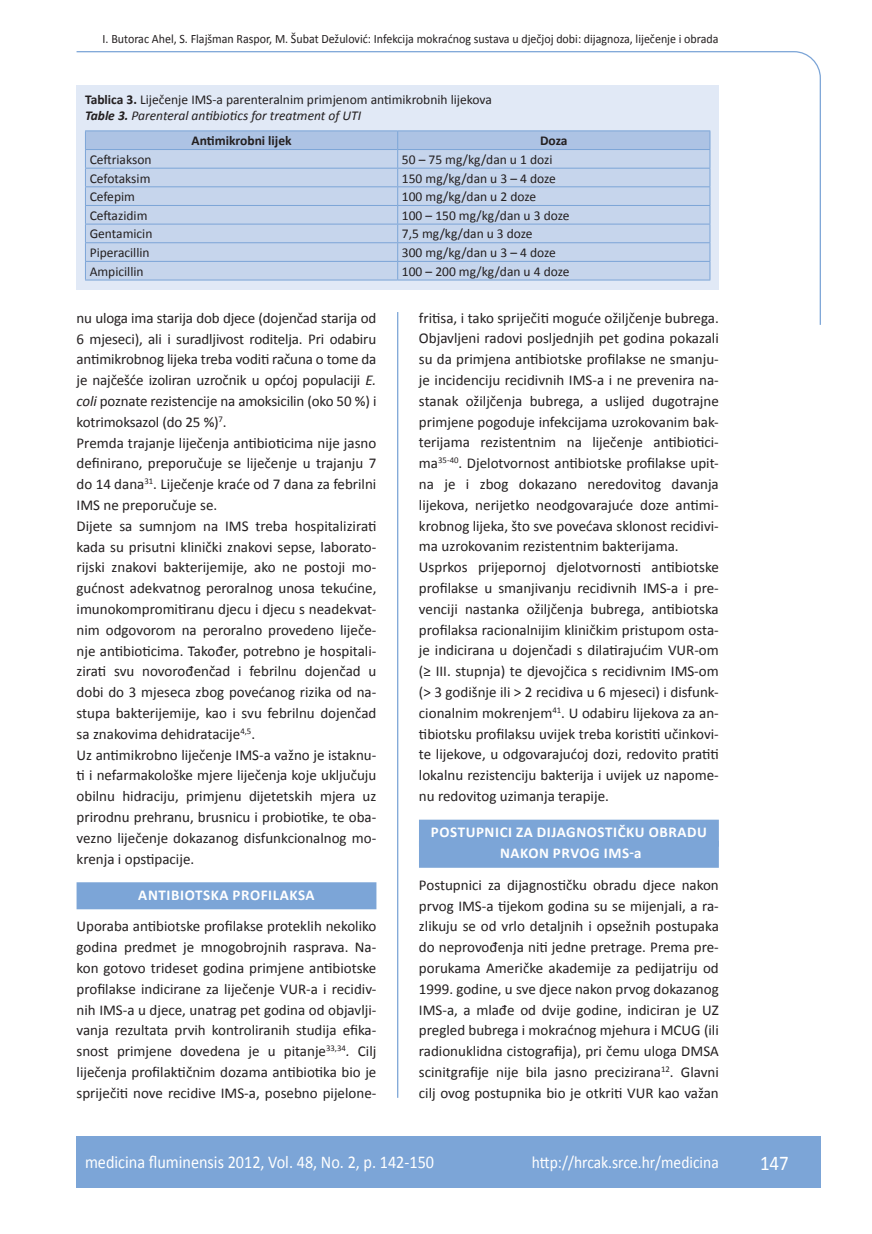
<style>
.page{position:relative;width:872px;height:1234px;background:#fff}
.page>*{position:absolute;margin:0;border:0;box-sizing:border-box;transform-origin:0 0}
.t1{font:21px "Calibri";color:#fff;scale:.9 1}
.t2{font:18px "Calibri";color:#fff;scale:.9 1}
.t3{font:17.25px "Calibri";color:#fff;scale:.9 1}
.osnovni_tekst{font:15px/20.9px "Calibri";color:#231f20;text-align:justify}
.naslov_ruler{font:700 15px "Calibri";letter-spacing:.04em;color:#fff}
.tablica{font:13.5px "Calibri";color:#231f20}
.potpis_slika{font:13.5px/16.5px "Calibri";color:#231f20}
.tablica-2{font:700 13.5px "Calibri";color:#231f20}
.glava{font:12.75px "Calibri";color:#231f20;scale:.94 1}
.s1{font-weight:700}
.s2{font-weight:700;font-style:italic}
.s3{font-style:italic}
</style>
<div class="page">
<svg style="left:76px;top:51px;width:745px;height:275px"></svg>
<hr style="left:397px;top:312px;width:1px;height:785px;background:#7ca5d7">
<div style="left:77px;top:1135px;width:744px;height:51px;background:#7ca5d7"></div>
<div style="left:77px;top:882px;width:299px;height:27px;background:#7ca5d7"></div>
<div style="left:419px;top:819px;width:300px;height:27px;background:#7ca5d7"></div>
<div style="left:419px;top:840px;width:300px;height:27px;background:#7ca5d7"></div>
<div style="left:77px;top:85px;width:642px;height:204px;background:#e1e9f6"></div>
<hr style="left:85px;top:130px;width:313px;height:1px;background:#7ca5d7">
<hr style="left:398px;top:130px;width:312px;height:1px;background:#7ca5d7">
<svg style="left:85px;top:131px;width:625px;height:148px;background:#bfd0e9"></svg>
<hr style="left:85px;top:279px;width:313px;height:1px;background:#7ca5d7">
<hr style="left:398px;top:279px;width:312px;height:1px;background:#7ca5d7">
<p class="glava" style="left:103px;top:30px;width:657px">I. Butorac Ahel, S. Flajšman Raspor, M. Šubat Dežulović: Infekcija mokraćnog sustava u dječjoj dobi: dijagnoza, liječenje i obrada</p>
<p class="potpis_slika" style="left:85px;top:90px;width:408px"><span class="s1">Tablica 3.</span> Liječenje IMS-a parenteralnim primjenom antimikrobnih lijekova<br><span class="s2">Table 3.</span> <span class="s3">Parenteral antibiotics for treatment of UTI</span></p>
<p class="tablica-2" style="left:191px;top:132px;width:102px">Antimikrobni lijek</p>
<p class="tablica-2" style="left:540px;top:132px;width:29px">Doza</p>
<p class="tablica" style="left:90px;top:151px;width:63px">Ceftriakson</p>
<p class="tablica" style="left:402px;top:151px;width:152px">50 – 75 mg/kg/dan u 1 dozi</p>
<p class="tablica" style="left:90px;top:170px;width:62px">Cefotaksim</p>
<p class="tablica" style="left:402px;top:170px;width:155px">150 mg/kg/dan u 3 – 4 doze</p>
<p class="tablica" style="left:90px;top:188px;width:47px">Cefepim</p>
<p class="tablica" style="left:402px;top:188px;width:136px">100 mg/kg/dan u 2 doze</p>
<p class="tablica" style="left:90px;top:207px;width:59px">Ceftazidim</p>
<p class="tablica" style="left:402px;top:207px;width:169px">100 – 150 mg/kg/dan u 3 doze</p>
<p class="tablica" style="left:90px;top:225px;width:64px">Gentamicin</p>
<p class="tablica" style="left:402px;top:225px;width:132px">7,5 mg/kg/dan u 3 doze</p>
<p class="tablica" style="left:90px;top:244px;width:61px">Piperacillin</p>
<p class="tablica" style="left:402px;top:244px;width:155px">300 mg/kg/dan u 3 – 4 doze</p>
<p class="tablica" style="left:90px;top:263px;width:55px">Ampicillin</p>
<p class="tablica" style="left:402px;top:263px;width:169px">100 – 200 mg/kg/dan u 4 doze</p>
<p class="osnovni_tekst" style="left:77px;top:306px;width:301px">nu uloga ima starija dob djece (dojenčad starija od 6 mjeseci), ali i suradljivost roditelja. Pri odabiru antimikrobnog lijeka treba voditi računa o tome da je najčešće izoliran uzročnik u općoj populaciji <span class="s3">E. coli</span> poznate rezistencije na amoksicilin (oko 50 %) i kotrimoksazol (do 25 %)<sup>7</sup>.</p>
<p class="osnovni_tekst" style="left:77px;top:431px;width:301px">Premda trajanje liječenja antibioticima nije jasno definirano, preporučuje se liječenje u trajanju 7 do 14 dana<sup>31</sup>. Liječenje kraće od 7 dana za febrilni IMS ne preporučuje se.</p>
<p class="osnovni_tekst" style="left:77px;top:514px;width:301px">Dijete sa sumnjom na IMS treba hospitalizirati kada su prisutni klinički znakovi sepse, laborato&shy;rijski znakovi bakterijemije, ako ne postoji mo&shy;gućnost adekvatnog peroralnog unosa tekućine, imunokompromitiranu djecu i djecu s neadekvat&shy;nim odgovorom na peroralno provedeno liječe&shy;nje antibioticima. Također, potrebno je hospitali&shy;zirati svu novorođenčad i febrilnu dojenčad u dobi do 3 mjeseca zbog povećanog rizika od na&shy;stupa bakterijemije, kao i svu febrilnu dojenčad sa znakovima dehidratacije<sup>4,5</sup>.</p>
<p class="osnovni_tekst" style="left:77px;top:743px;width:301px">Uz antimikrobno liječenje IMS-a važno je istaknu&shy;ti i nefarmakološke mjere liječenja koje uključuju obilnu hidraciju, primjenu dijetetskih mjera uz prirodnu prehranu, brusnicu i probiotike, te oba&shy;vezno liječenje dokazanog disfunkcionalnog mo&shy;krenja i opstipacije.</p>
<p class="naslov_ruler" style="left:138px;top:885px;width:178px">ANTIBIOTSKA PROFILAKSA</p>
<p class="osnovni_tekst" style="left:77px;top:915px;width:301px">Uporaba antibiotske profilakse proteklih nekoliko godina predmet je mnogobrojnih rasprava. Na&shy;kon gotovo trideset godina primjene antibiotske profilakse indicirane za liječenje VUR-a i recidiv&shy;nih IMS-a u djece, unatrag pet godina od objavlji&shy;vanja rezultata prvih kontroliranih studija efika&shy;snost primjene dovedena je u pitanje<sup>33,34</sup><span class="s3">.</span> Cilj liječenja profilaktičnim dozama antibiotika bio je spriječiti nove recidive IMS-a, posebno pijelone-</p>
<p class="osnovni_tekst" style="left:419px;top:306px;width:301px">fritisa, i tako spriječiti moguće ožiljčenje bubrega.<br>Objavljeni radovi posljednjih pet godina pokazali su da primjena antibiotske profilakse ne smanju&shy;je incidenciju recidivnih IMS-a i ne prevenira na&shy;stanak ožiljčenja bubrega, a uslijed dugotrajne primjene pogoduje infekcijama uzrokovanim bak&shy;terijama rezistentnim na liječenje antibiotici&shy;ma<sup>35-40</sup>. Djelotvornost antibiotske profilakse upit&shy;na je i zbog dokazano neredovitog davanja lijekova, nerijetko neodgovarajuće doze antimi&shy;krobnog lijeka, što sve povećava sklonost recidivi&shy;ma uzrokovanim rezistentnim bakterijama.</p>
<p class="osnovni_tekst" style="left:419px;top:556px;width:301px">Usprkos prijepornoj djelotvornosti antibiotske profilakse u smanjivanju recidivnih IMS-a i pre&shy;venciji nastanka ožiljčenja bubrega, antibiotska profilaksa racionalnijim kliničkim pristupom osta&shy;je indicirana u dojenčadi s dilatirajućim VUR-om (≥ III. stupnja) te djevojčica s recidivnim IMS-om (&gt; 3 godišnje ili &gt; 2 recidiva u 6 mjeseci) i disfunk&shy;cionalnim mokrenjem<sup>41</sup>. U odabiru lijekova za an&shy;tibiotsku profilaksu uvijek treba koristiti učinkovi&shy;te lijekove, u odgovarajućoj dozi, redovito pratiti lokalnu rezistenciju bakterija i uvijek uz napome&shy;nu redovitog uzimanja terapije.</p>
<p class="naslov_ruler" style="left:431px;top:822px;width:277px">POSTUPNICI ZA DIJAGNOSTIČKU OBRADU</p>
<p class="naslov_ruler" style="left:500px;top:843px;width:143px">NAKON PRVOG IMS-a</p>
<p class="osnovni_tekst" style="left:419px;top:873px;width:301px">Postupnici za dijagnostičku obradu djece nakon prvog IMS-a tijekom godina su se mijenjali, a ra&shy;zlikuju se od vrlo detaljnih i opsežnih postupaka do neprovođenja niti jedne pretrage. Prema pre&shy;porukama Američke akademije za pedijatriju od 1999. godine, u sve djece nakon prvog dokazanog IMS-a, a mlađe od dvije godine, indiciran je UZ pregled bubrega i mokraćnog mjehura i MCUG (ili radionuklidna cistografija), pri čemu uloga DMSA scinitgrafije nije bila jasno precizirana<sup>12</sup>. Glavni cilj ovog postupnika bio je otkriti VUR kao važan</p>
<p class="t2" style="left:85px;top:1150px;width:389px">medicina fluminensis 2012, Vol. 48, No. 2, p. 142-150</p>
<p class="t3" style="left:532px;top:1151px;width:209px">http://hrcak.srce.hr/medicina</p>
<p class="t1" style="left:760px;top:1149px;width:33px">147</p>
</div>
